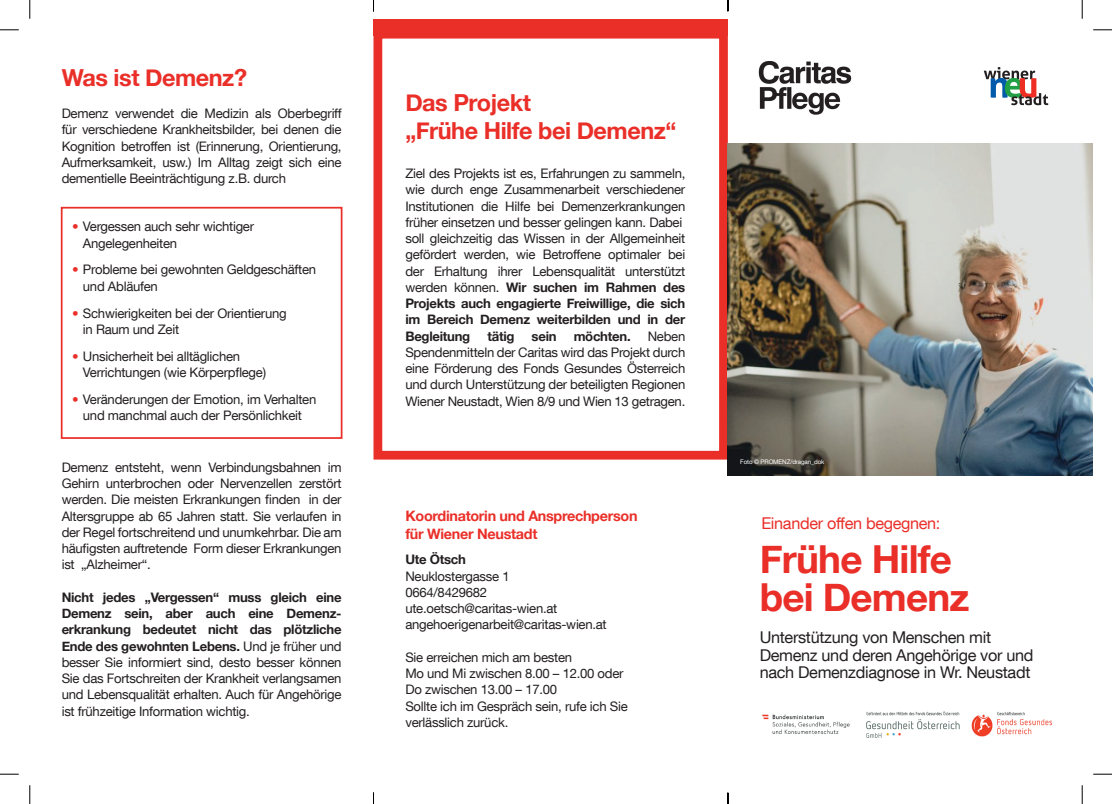
<style>
.page{position:relative;width:1112px;height:804px;background:#fff}
.page>*{position:absolute;margin:0;border:0;box-sizing:border-box;transform-origin:0 0}
.t1{font:700 38.62px/37.9px "Helvetica Neue";letter-spacing:-.02em;color:#ea2f29}
.t2{font:700 23.5px/27.5px "Helvetica Neue";letter-spacing:-.02em;color:#ea2f29}
.t3{font:16.25px/17.5px "Helvetica Neue LT Com";letter-spacing:-.02em;color:#231f20}
.t4{font:16.25px "Helvetica Neue LT Com";letter-spacing:-.02em;color:#ea2f29}
.t5{font:700 14.38px/17.9px "Helvetica Neue";letter-spacing:-.02em;color:#ea2f29}
.t6{font:13.12px/16.2px "Helvetica Neue LT Com";letter-spacing:-.02em;color:#231f20}
.t7{font:700 13.12px/16.2px "Helvetica Neue";letter-spacing:-.02em;color:#231f20;text-align:justify}
.t8{font:6.25px "Helvetica Neue LT Com";letter-spacing:-.02em;color:#fff}
.s1{color:#ea2f29}
.s2{font-family:"Helvetica Neue LT Com";font-weight:400}
</style>
<div class="page">
<div style="left:373px;top:30px;width:355px;height:429px;border:9px solid #ea2f29"></div>
<img style="left:758px;top:61px;width:94px;height:54px">
<img style="left:728px;top:143px;width:365px;height:332px">
<svg style="left:983px;top:67px;width:66px;height:39px"></svg>
<div style="left:61px;top:207px;width:281px;height:232px;border:2px solid #ea2f29"></div>
<img style="left:762px;top:711px;width:290px;height:26px">
<div style="left:373px;top:19px;width:355px;height:16px;background:#ea2f29"></div>
<svg style="left:0;top:29px;width:19px;height:2px"></svg>
<svg style="left:1093px;top:29px;width:19px;height:2px"></svg>
<svg style="left:0;top:773px;width:19px;height:2px"></svg>
<svg style="left:1093px;top:773px;width:19px;height:2px"></svg>
<svg style="left:29px;top:0;width:2px;height:19px"></svg>
<svg style="left:29px;top:785px;width:2px;height:19px"></svg>
<svg style="left:1081px;top:0;width:2px;height:19px"></svg>
<svg style="left:1081px;top:785px;width:2px;height:19px"></svg>
<svg style="left:373px;top:792px;width:1px;height:12px"></svg>
<svg style="left:727px;top:0;width:2px;height:11px"></svg>
<svg style="left:727px;top:792px;width:2px;height:12px"></svg>
<h2 class="t2" style="left:62px;top:63px;width:187px">Was ist Demenz?</h2>
<p class="t6" style="left:62px;top:105px;width:281px;text-align:justify">Demenz verwendet die Medizin als Oberbegriff für verschiedene Krankheitsbilder, bei denen die Kognition betroffen ist (Erinnerung, Orientierung, Aufmerksamkeit, usw.) Im Alltag zeigt sich eine dementielle Beeinträchtigung z.B. durch</p>
<p class="t6" style="left:83px;top:218px;width:173px;text-indent:-11px"><span class="s1">•</span> Vergessen auch sehr wichtiger<br>Angelegenheiten</p>
<p class="t6" style="left:83px;top:261px;width:235px;text-indent:-11px"><span class="s1">•</span> Probleme bei gewohnten Geldgeschäften und Abläufen</p>
<p class="t6" style="left:83px;top:304px;width:205px;text-indent:-11px"><span class="s1">•</span> Schwierigkeiten bei der Orientierung in Raum und Zeit</p>
<p class="t6" style="left:83px;top:347px;width:185px;text-indent:-11px"><span class="s1">•</span> Unsicherheit bei alltäglichen<br>Verrichtungen (wie Körperpflege)</p>
<p class="t6" style="left:72px;top:391px;width:246px;text-align:center"><span class="s1">•</span> Veränderungen der Emotion, im Verhalten und manchmal auch der Persönlichkeit</p>
<p class="t6" style="left:62px;top:459px;width:281px;text-align:justify">Demenz entsteht, wenn Verbindungsbahnen im Gehirn unterbrochen oder Nervenzellen zerstört werden. Die meisten Erkrankungen finden in der Altersgruppe ab 65 Jahren statt. Sie verlaufen in der Regel fortschreitend und unumkehrbar. Die am häufigsten auftretende Form dieser Erkrankungen ist „Alzheimer“.</p>
<p class="t7" style="left:62px;top:589px;width:281px">Nicht jedes „Vergessen“ muss gleich eine Demenz sein, aber auch eine Demenz&shy;erkrankung bedeutet nicht das plötzliche Ende des gewohnten Lebens. <span class="s2">Und je früher und</span></p>
<p class="t6" style="left:62px;top:653px;width:281px;text-align:justify">besser Sie informiert sind, desto besser können Sie das Fortschreiten der Krankheit verlangsamen und Lebensqualität erhalten. Auch für Angehörige ist frühzeitige Information wichtig.</p>
<h2 class="t2" style="left:405px;top:89px;width:273px">Das Projekt<br>„Frühe Hilfe bei Demenz“</h2>
<p class="t6" style="left:405px;top:165px;width:281px">Ziel des Projekts ist es, Erfahrungen zu sammeln, wie durch enge Zusammenarbeit verschiedener Institutionen die Hilfe bei Demenzerkrankungen früher einsetzen und besser gelingen kann. Dabei soll gleichzeitig das Wissen in der Allgemeinheit gefördert werden, wie Betroffene optimaler bei der Erhaltung ihrer Lebensqualität unterstützt</p>
<p class="t7" style="left:405px;top:279px;width:281px"><span class="s2">werden können.</span> Wir suchen im Rahmen des Projekts auch engagierte Freiwillige, die sich im Bereich Demenz weiterbilden und in der Begleitung</p>
<p class="t6" style="left:405px;top:327px;width:281px;text-align:justify;text-indent:242px">Neben Spendenmitteln der Caritas wird das Projekt durch eine Förderung des Fonds Gesundes Österreich und durch Unterstützung der beteiligten Regionen Wiener Neustadt, Wien 8/9 und Wien 13 getragen.</p>
<p class="t7" style="left:487px;top:327px;width:29px">tätig</p>
<p class="t7" style="left:532px;top:327px;width:26px">sein</p>
<p class="t7" style="left:574px;top:327px;width:58px">möchten.</p>
<p class="t5" style="left:405px;top:506px;width:234px">Koordinatorin und Ansprechperson für Wiener Neustadt</p>
<p class="t7" style="left:405px;top:551px;width:62px">Ute Ötsch</p>
<p class="t6" style="left:405px;top:567px;width:203px">Neuklostergasse 1<br>0664/8429682 ute.oetsch@caritas-wien.at angehoerigenarbeit@caritas-wien.at</p>
<p class="t6" style="left:405px;top:648px;width:224px">Sie erreichen mich am besten<br>Mo und Mi zwischen 8.00 – 12.00 oder<br>Do zwischen 13.00 – 17.00<br>Sollte ich im Gespräch sein, rufe ich Sie verlässlich zurück.</p>
<p class="t8" style="left:740px;top:458px;width:86px">Foto © PROMENZ/dragan_dok</p>
<p class="t4" style="left:761px;top:513px;width:181px">Einander offen begegnen:</p>
<h1 class="t1" style="left:760px;top:539px;width:211px">Frühe Hilfe bei Demenz</h1>
<p class="t3" style="left:760px;top:628px;width:275px">Unterstützung von Menschen mit<br>Demenz und deren Angehörige vor und nach Demenzdiagnose in Wr. Neustadt</p>
</div>
